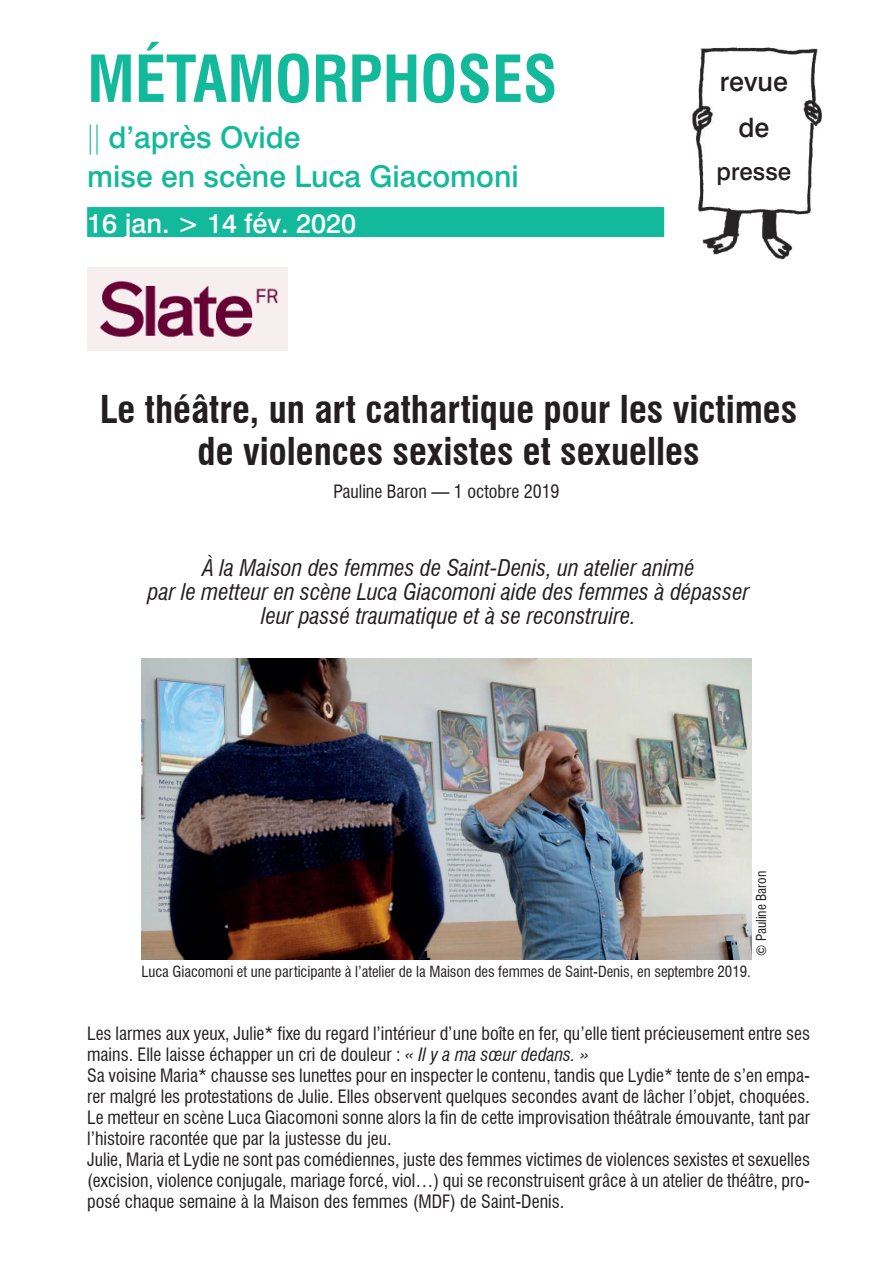
<style>
.page{position:relative;width:893px;height:1263px;background:#fff}
.page>*{position:absolute;margin:0;border:0;box-sizing:border-box;transform-origin:0 0}
.t1{font:700 condensed 63px "Swiss 721 BT";color:#13b99b}
.t2{font:700 condensed 37.5px/42px "Swiss 721 BT";color:#231f20;text-align:center}
.t3{font:500 30px/38.7px "Swiss 721 BT";color:#13b99b}
.t4{font:500 27px "Swiss 721 BT";color:#fff}
.t5{font:500 26.7px/45.8px "Swiss 721 BT";color:#231f20;text-align:center}
.t6{font:500 24px "Swiss 721 BT";color:#231f20}
.t7{font:italic condensed 22.5px/24px "Swiss 721 BT";color:#231f20;text-align:center}
.t8{font:condensed 18px/21px "Swiss 721 BT";color:#231f20}
.t9{font:condensed 15px "Swiss 721 BT";letter-spacing:-.005em;color:#231f20}
.t10{font:condensed 13.5px "Swiss 721 BT";color:#231f20}
.s1{font-style:italic}
</style>
<div class="page">
<img style="left:87px;top:268px;width:200px;height:83px">
<img style="left:141px;top:659px;width:611px;height:301px">
<img style="left:692px;top:47px;width:130px;height:213px">
<div style="left:87px;top:207px;width:577px;height:30px;background:#13b99b"></div>
<h1 class="t1" style="left:87px;top:41px;width:472px">MÉTAMORPHOSES</h1>
<h3 class="t3" style="left:87px;top:118px;width:433px;text-indent:21px">d’après Ovide<br>mise en scène Luca Giacomoni</h3>
<h3 class="t4" style="left:87px;top:207px;width:271px">16 jan. &gt; 14 fév. 2020</h3>
<h3 class="t5" style="left:720px;top:59px;width:70px">revue de</h3>
<h3 class="t6" style="left:717px;top:157px;width:76px">presse</h3>
<h2 class="t2" style="left:100px;top:388px;width:699px">Le théâtre, un art cathartique pour les victimes de violences sexistes et sexuelles</h2>
<p class="t8" style="left:333px;top:481px;width:228px">Pauline Baron — 1 octobre 2019</p>
<p class="t7" style="left:148px;top:556px;width:603px">À la Maison des femmes de Saint-Denis, un atelier animé<br>par le metteur en scène Luca Giacomoni aide des femmes à dépasser leur passé traumatique et à se reconstruire.</p>
<p class="t10" style="left:753px;top:955px;width:86px;rotate:-90deg">© Pauline Baron</p>
<p class="t9" style="left:141px;top:963px;width:611px">Luca Giacomoni et une participante à l’atelier de la Maison des femmes de Saint-Denis, en septembre 2019.</p>
<p class="t8" style="left:87px;top:1023px;width:724px">Les larmes aux yeux, Julie* fixe du regard l’intérieur d’une boîte en fer, qu’elle tient précieusement entre ses mains. Elle laisse échapper un cri de douleur : <span class="s1">« Il y a ma sœur dedans. »<br></span>Sa voisine Maria* chausse ses lunettes pour en inspecter le contenu, tandis que Lydie* tente de s’en empa&shy;rer malgré les protestations de Julie. Elles observent quelques secondes avant de lâcher l’objet, choquées.<br>Le metteur en scène Luca Giacomoni sonne alors la fin de cette improvisation théâtrale émouvante, tant par l’histoire racontée que par la justesse du jeu.<br>Julie, Maria et Lydie ne sont pas comédiennes, juste des femmes victimes de violences sexistes et sexuelles (excision, violence conjugale, mariage forcé, viol…) qui se reconstruisent grâce à un atelier de théâtre, pro&shy;posé chaque semaine à la Maison des femmes (MDF) de Saint-Denis.</p>
</div>
